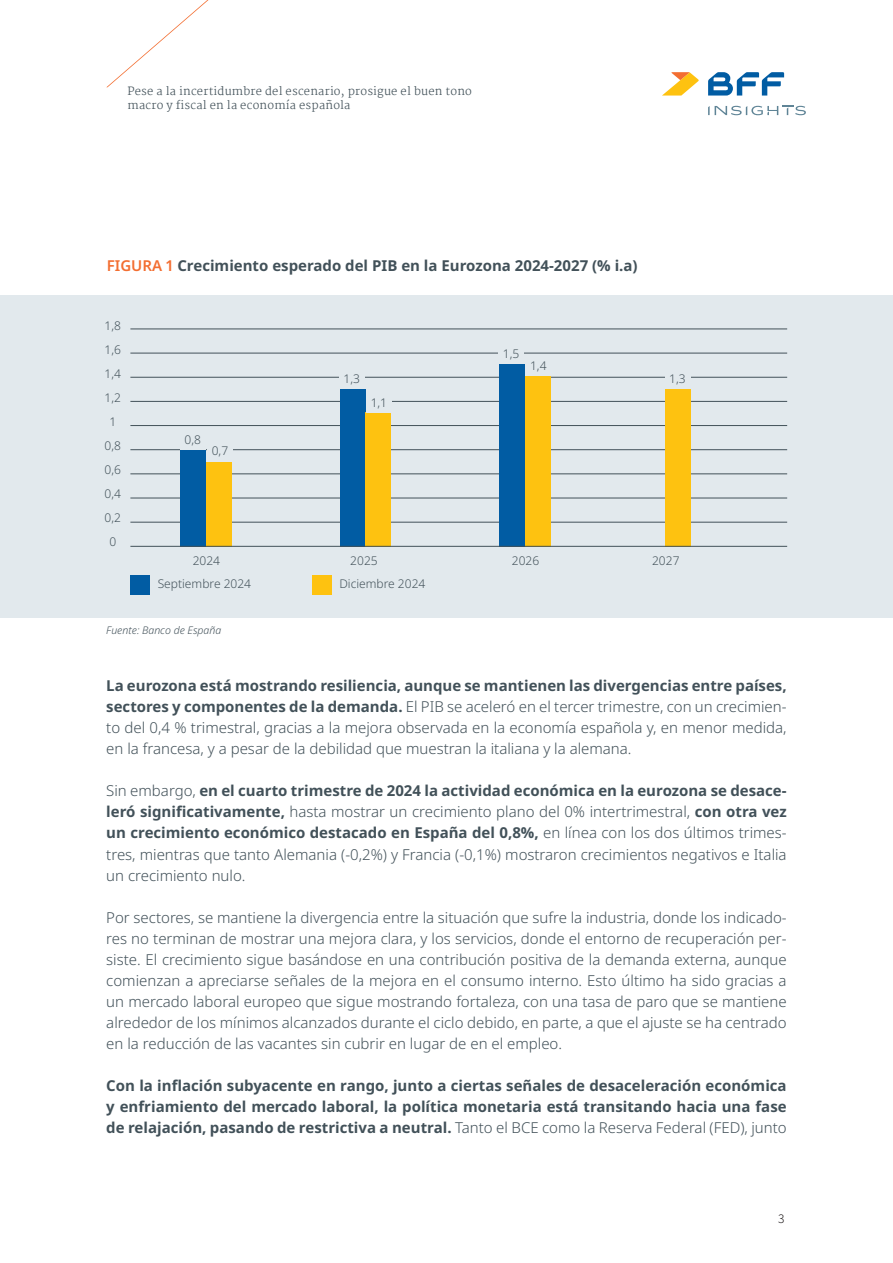
<style>
.page{position:relative;width:893px;height:1263px;background:#fff}
.page>*{position:absolute;margin:0;border:0;box-sizing:border-box;transform-origin:0 0}
.t1{font:300 15px/21px "Noto Sans";color:#425159;text-align:justify}
.t2{font:700 15px/21px "Noto Sans";color:#425159;text-align:justify}
.t3{font:300 12px "Noto Sans";color:#425159}
.t4{font:300 12px "Noto Sans TC";color:#231f20}
.t5{font:300 11.25px "Martel";letter-spacing:.02em;color:#425159}
.t6{font:italic 300 10.5px "Noto Sans";color:#425159}
.s1{font-weight:600;color:#f36e31}
.s2{font-weight:700}
.s3{font-weight:300}
</style>
<div class="page">
<svg style="left:708px;top:72px;width:76px;height:24px"></svg>
<svg style="left:662px;top:72px;width:37px;height:24px"></svg>
<svg style="left:708px;top:106px;width:98px;height:9px"></svg>
<svg style="left:107px;top:0;width:101px;height:87px"></svg>
<div style="left:0;top:296px;width:893px;height:322px;background:#e2e9ed"></div>
<hr style="left:130px;top:329px;width:657px;height:1px;background:#425159">
<hr style="left:130px;top:353px;width:657px;height:1px;background:#425159">
<hr style="left:130px;top:377px;width:657px;height:1px;background:#425159">
<hr style="left:130px;top:401px;width:657px;height:1px;background:#425159">
<hr style="left:130px;top:425px;width:657px;height:1px;background:#425159">
<hr style="left:130px;top:449px;width:657px;height:1px;background:#425159">
<hr style="left:130px;top:474px;width:657px;height:1px;background:#425159">
<hr style="left:130px;top:498px;width:657px;height:1px;background:#425159">
<hr style="left:130px;top:522px;width:657px;height:1px;background:#425159">
<div style="left:130px;top:575px;width:20px;height:20px;background:#015ca3"></div>
<div style="left:312px;top:575px;width:19px;height:20px;background:#fec210"></div>
<div style="left:181px;top:449px;width:25px;height:98px;background:#015ca3"></div>
<div style="left:206px;top:462px;width:26px;height:85px;background:#fec210"></div>
<div style="left:340px;top:389px;width:26px;height:158px;background:#015ca3"></div>
<div style="left:366px;top:412px;width:25px;height:135px;background:#fec210"></div>
<div style="left:499px;top:364px;width:26px;height:183px;background:#015ca3"></div>
<div style="left:525px;top:376px;width:26px;height:171px;background:#fec210"></div>
<div style="left:665px;top:389px;width:26px;height:158px;background:#fec210"></div>
<div style="left:339px;top:371px;width:25px;height:18px;background:#e2e9ed"></div>
<div style="left:498px;top:345px;width:26px;height:19px;background:#e2e9ed"></div>
<div style="left:207px;top:442px;width:26px;height:19px;background:#e2e9ed"></div>
<div style="left:366px;top:394px;width:26px;height:19px;background:#e2e9ed"></div>
<div style="left:665px;top:370px;width:25px;height:19px;background:#e2e9ed"></div>
<hr style="left:130px;top:546px;width:657px;height:1px;background:#425159">
<p class="t5" style="left:128px;top:85px;width:346px">Pese a la incertidumbre del escenario, prosigue el buen tono</p>
<p class="t5" style="left:128px;top:99px;width:224px">macro y fiscal en la economía española</p>
<p class="t2" style="left:107px;top:256px;width:532px"><span class="s1">FIGURA 1</span> Crecimiento esperado del PIB en la Eurozona 2024-2027 (% i.a)</p>
<p class="t3" style="left:105px;top:317px;width:18px">1,8</p>
<p class="t3" style="left:105px;top:341px;width:18px">1,6</p>
<p class="t3" style="left:105px;top:365px;width:18px">1,4</p>
<p class="t3" style="left:105px;top:389px;width:18px">1,2</p>
<p class="t3" style="left:109px;top:413px;width:8px">1</p>
<p class="t3" style="left:105px;top:437px;width:18px">0,8</p>
<p class="t3" style="left:105px;top:461px;width:18px">0,6</p>
<p class="t3" style="left:105px;top:485px;width:18px">0,4</p>
<p class="t3" style="left:105px;top:509px;width:18px">0,2</p>
<p class="t3" style="left:109px;top:533px;width:8px">0</p>
<p class="t3" style="left:185px;top:431px;width:18px">0,8</p>
<p class="t3" style="left:212px;top:442px;width:18px">0,7</p>
<p class="t3" style="left:344px;top:371px;width:18px">1,3</p>
<p class="t3" style="left:371px;top:394px;width:18px">1,1</p>
<p class="t3" style="left:503px;top:346px;width:18px">1,5</p>
<p class="t3" style="left:530px;top:357px;width:18px">1,4</p>
<p class="t3" style="left:669px;top:370px;width:18px">1,3</p>
<p class="t3" style="left:193px;top:552px;width:29px">2024</p>
<p class="t3" style="left:350px;top:552px;width:29px">2025</p>
<p class="t3" style="left:512px;top:552px;width:29px">2026</p>
<p class="t3" style="left:652px;top:552px;width:29px">2027</p>
<p class="t3" style="left:158px;top:575px;width:95px">Septiembre 2024</p>
<p class="t3" style="left:339px;top:575px;width:87px">Diciembre 2024</p>
<p class="t6" style="left:106px;top:623px;width:117px">Fuente: Banco de España</p>
<p class="t1" style="left:106px;top:676px;width:682px"><span class="s2">La eurozona está mostrando resiliencia, aunque se mantienen las divergencias entre países, sectores y componentes de la demanda.</span> El PIB se aceleró en el tercer trimestre, con un crecimien&shy;to del 0,4 % trimestral, gracias a la mejora observada en la economía española y, en menor medida, en la francesa, y a pesar de la debilidad que muestran la italiana y la alemana.</p>
<p class="t1" style="left:106px;top:781px;width:682px">Sin embargo, <span class="s2">en el cuarto trimestre de 2024 la actividad económica en la eurozona se desace&shy;leró significativamente,</span> hasta mostrar un crecimiento plano del 0% intertrimestral, <span class="s2">con otra vez un crecimiento económico destacado en España del 0,8%,</span> en línea con los dos últimos trimes&shy;tres, mientras que tanto Alemania (-0,2%) y Francia (-0,1%) mostraron crecimientos negativos e Italia un crecimiento nulo.</p>
<p class="t1" style="left:106px;top:907px;width:682px">Por sectores, se mantiene la divergencia entre la situación que sufre la industria, donde los indicado&shy;res no terminan de mostrar una mejora clara, y los servicios, donde el entorno de recuperación per&shy;siste. El crecimiento sigue basándose en una contribución positiva de la demanda externa, aunque comienzan a apreciarse señales de la mejora en el consumo interno. Esto último ha sido gracias a un mercado laboral europeo que sigue mostrando fortaleza, con una tasa de paro que se mantiene alrededor de los mínimos alcanzados durante el ciclo debido, en parte, a que el ajuste se ha centrado en la reducción de las vacantes sin cubrir en lugar de en el empleo.</p>
<p class="t2" style="left:106px;top:1075px;width:682px">Con la inflación subyacente en rango, junto a ciertas señales de desaceleración económica y enfriamiento del mercado laboral, la política monetaria está transitando hacia una fase de relajación, pasando de restrictiva a neutral. <span class="s3">Tanto el BCE como la Reserva Federal (FED), junto</span></p>
<p class="t4" style="left:778px;top:1212px;width:8px">3</p>
</div>
